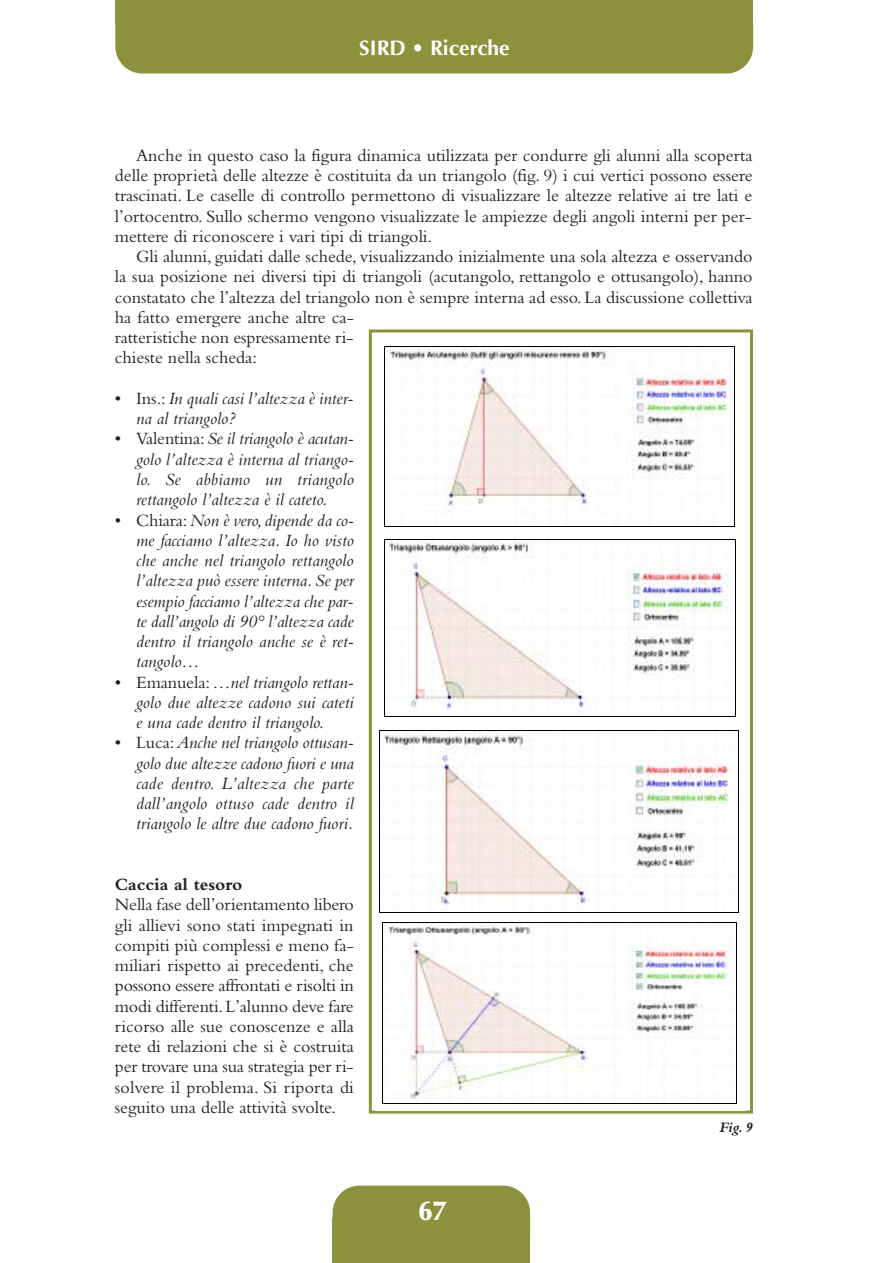
<style>
.page{position:relative;width:893px;height:1263px;background:#fff}
.page>*{position:absolute;margin:0;border:0;box-sizing:border-box;transform-origin:0 0}
.t1{font:900 27px "Optima";color:#fff}
.t2{font:700 21px "Optima";color:#fff}
.t3{font:18px/20.2px "Bembo";color:#231f20}
.t4{font:italic 18px/20.2px "Bembo";color:#231f20;text-align:justify}
.t5{font:italic 700 15px "Bembo";color:#231f20}
.s1{font-style:normal}
.s2{font-weight:700}
</style>
<div class="page">
<div style="left:333px;top:1185px;width:197px;height:78px;background:#8c923c;border-radius:27px"></div>
<div style="left:333px;top:1218px;width:197px;height:45px;background:#8c923c"></div>
<div style="left:115px;top:0;width:638px;height:74px;background:#8c923c;border-radius:27px"></div>
<div style="left:115px;top:0;width:638px;height:24px;background:#8c923c"></div>
<div style="left:369px;top:329px;width:384px;height:784px;border:3px solid #8c923c"></div>
<img style="left:386px;top:347px;width:347px;height:167px">
<hr style="left:385px;top:346px;width:349px;height:1px;background:#000">
<hr style="left:385px;top:347px;width:1px;height:179px;background:#000">
<hr style="left:734px;top:347px;width:1px;height:179px;background:#000">
<hr style="left:385px;top:526px;width:349px;height:1px;background:#000">
<img style="left:389px;top:540px;width:343px;height:176px">
<hr style="left:385px;top:539px;width:350px;height:1px;background:#000">
<hr style="left:384px;top:540px;width:1px;height:176px;background:#000">
<hr style="left:735px;top:540px;width:1px;height:176px;background:#000">
<hr style="left:385px;top:716px;width:350px;height:1px;background:#000">
<div style="left:375px;top:724px;width:370px;height:386px;background:#fff"></div>
<img style="left:380px;top:731px;width:348px;height:174px">
<hr style="left:380px;top:730px;width:358px;height:1px;background:#000">
<hr style="left:379px;top:731px;width:1px;height:181px;background:#000">
<hr style="left:738px;top:731px;width:1px;height:181px;background:#000">
<hr style="left:380px;top:912px;width:358px;height:1px;background:#000">
<img style="left:383px;top:923px;width:353px;height:178px">
<hr style="left:383px;top:922px;width:353px;height:1px;background:#000">
<hr style="left:382px;top:923px;width:1px;height:180px;background:#000">
<hr style="left:736px;top:923px;width:1px;height:180px;background:#000">
<hr style="left:383px;top:1103px;width:353px;height:1px;background:#000">
<p class="t2" style="left:359px;top:39px;width:152px">SIRD • Ricerche</p>
<p class="t3" style="left:136px;top:147px;width:618px">Anche in questo caso la figura dinamica utilizzata per condurre gli alunni alla scoperta</p>
<p class="t3" style="left:115px;top:167px;width:639px">delle proprietà delle altezze è costituita da un triangolo (fig. 9) i cui vertici possono essere</p>
<p class="t3" style="left:115px;top:187px;width:639px">trascinati. Le caselle di controllo permettono di visualizzare le altezze relative ai tre lati e</p>
<p class="t3" style="left:115px;top:208px;width:639px">l’ortocentro. Sullo schermo vengono visualizzate le ampiezze degli angoli interni per per-</p>
<p class="t3" style="left:115px;top:228px;width:319px">mettere di riconoscere i vari tipi di triangoli.</p>
<p class="t3" style="left:136px;top:248px;width:618px">Gli alunni, guidati dalle schede, visualizzando inizialmente una sola altezza e osservando</p>
<p class="t3" style="left:115px;top:268px;width:639px">la sua posizione nei diversi tipi di triangoli (acutangolo, rettangolo e ottusangolo), hanno</p>
<p class="t3" style="left:115px;top:289px;width:639px">constatato che l’altezza del triangolo non è sempre interna ad esso. La discussione collettiva</p>
<p class="t3" style="left:115px;top:309px;width:241px">ha fatto emergere anche altre ca-</p>
<p class="t3" style="left:115px;top:329px;width:240px">ratteristiche non espressamente ri-</p>
<p class="t3" style="left:115px;top:349px;width:144px">chieste nella scheda:</p>
<p class="t4" style="left:136px;top:390px;width:219px;text-indent:-21px"><span class="s1">• Ins.:</span> In quali casi l’altezza è inter&shy;na al triangolo?</p>
<p class="t4" style="left:136px;top:430px;width:219px;text-indent:-21px"><span class="s1">• Valentina:</span> Se il triangolo è acutan&shy;golo l’altezza è interna al triango&shy;lo. Se abbiamo un triangolo rettangolo l’altezza è il cateto.</p>
<p class="t4" style="left:136px;top:511px;width:219px;text-indent:-21px"><span class="s1">• Chiara:</span> Non è vero, dipende da co&shy;me facciamo l’altezza. Io ho visto che anche nel triangolo rettangolo l’altezza può essere interna. Se per esempio facciamo l’altezza che par&shy;te dall’angolo di 90° l’altezza cade dentro il triangolo anche se è ret&shy;tangolo…</p>
<p class="t4" style="left:136px;top:673px;width:219px;text-indent:-21px"><span class="s1">• Emanuela:</span> …nel triangolo rettan&shy;golo due altezze cadono sui cateti e una cade dentro il triangolo.</p>
<p class="t4" style="left:136px;top:734px;width:219px;text-indent:-21px"><span class="s1">• Luca:</span> Anche nel triangolo ottusan&shy;golo due altezze cadono fuori e una cade dentro. L’altezza che parte dall’angolo ottuso cade dentro il triangolo le altre due cadono fuori.</p>
<p class="t3" style="left:115px;top:876px;width:241px"><span class="s2">Caccia al tesoro<br></span>Nella fase dell’orientamento libero gli allievi sono stati impegnati in compiti più complessi e meno fa&shy;miliari rispetto ai precedenti, che possono essere affrontati e risolti in modi differenti. L’alunno deve fare ricorso alle sue conoscenze e alla rete di relazioni che si è costruita per trovare una sua strategia per ri&shy;solvere il problema. Si riporta di seguito una delle attività svolte.</p>
<p class="t1" style="left:419px;top:1200px;width:28px">67</p>
<p class="t5" style="left:719px;top:1122px;width:35px">Fig. 9</p>
</div>
